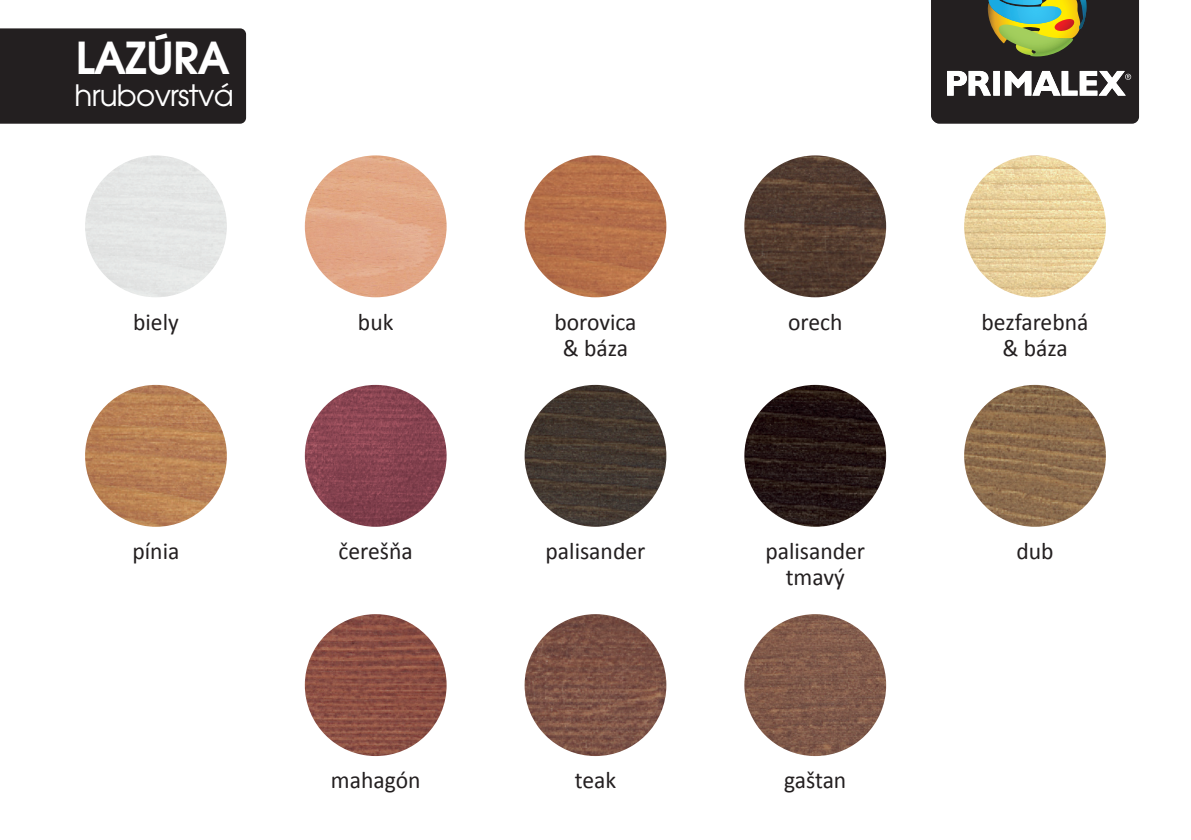
<style>
.page{position:relative;width:1191px;height:840px;background:#fff}
.page>*{position:absolute;margin:0;border:0;box-sizing:border-box;transform-origin:0 0}
.t1{font:600 43.8px "Avant Garde CE";letter-spacing:-.025em;color:#fff}
.t2{font:29.4px "Avant Garde CE";letter-spacing:-.025em;color:#fff}
.t3{font:24px/26px "Calibri";color:#231f20;text-align:center}
</style>
<div class="page">
<img style="left:305px;top:155px;width:141px;height:142px;border-radius:71px">
<img style="left:524px;top:155px;width:142px;height:142px;border-radius:71px">
<img style="left:744px;top:155px;width:142px;height:142px;border-radius:71px">
<img style="left:964px;top:155px;width:142px;height:142px;border-radius:71px">
<img style="left:305px;top:613px;width:141px;height:142px;border-radius:71px">
<img style="left:524px;top:613px;width:142px;height:142px;border-radius:71px">
<img style="left:744px;top:613px;width:142px;height:142px;border-radius:71px">
<img style="left:85px;top:384px;width:142px;height:142px;border-radius:71px">
<img style="left:305px;top:384px;width:141px;height:142px;border-radius:71px">
<img style="left:524px;top:384px;width:142px;height:142px;border-radius:71px">
<img style="left:744px;top:384px;width:142px;height:142px;border-radius:71px">
<img style="left:964px;top:384px;width:142px;height:142px;border-radius:71px">
<svg style="left:931px;top:0;width:208px;height:124px;background:#4d5143"></svg>
<div style="left:0;top:28px;width:246px;height:96px;background:#231f20"></div>
<h1 class="t1" style="left:76px;top:32px;width:155px">LAZÚRA</h1>
<p class="t2" style="left:74px;top:79px;width:161px">hrubovrstvá</p>
<p class="t3" style="left:133px;top:308px;width:47px">biely</p>
<p class="t3" style="left:358px;top:308px;width:37px">buk</p>
<p class="t3" style="left:554px;top:308px;width:84px">borovica &amp; báza</p>
<p class="t3" style="left:788px;top:308px;width:56px">orech</p>
<p class="t3" style="left:981px;top:308px;width:108px">bezfarebná &amp; báza</p>
<p class="t3" style="left:132px;top:537px;width:48px">pínia</p>
<p class="t3" style="left:338px;top:537px;width:76px">čerešňa</p>
<p class="t3" style="left:545px;top:537px;width:101px">palisander</p>
<p class="t3" style="left:765px;top:537px;width:101px">palisander tmavý</p>
<p class="t3" style="left:1016px;top:537px;width:39px">dub</p>
<p class="t3" style="left:331px;top:766px;width:91px">mahagón</p>
<p class="t3" style="left:575px;top:766px;width:43px">teak</p>
<p class="t3" style="left:784px;top:766px;width:64px">gaštan</p>
</div>
